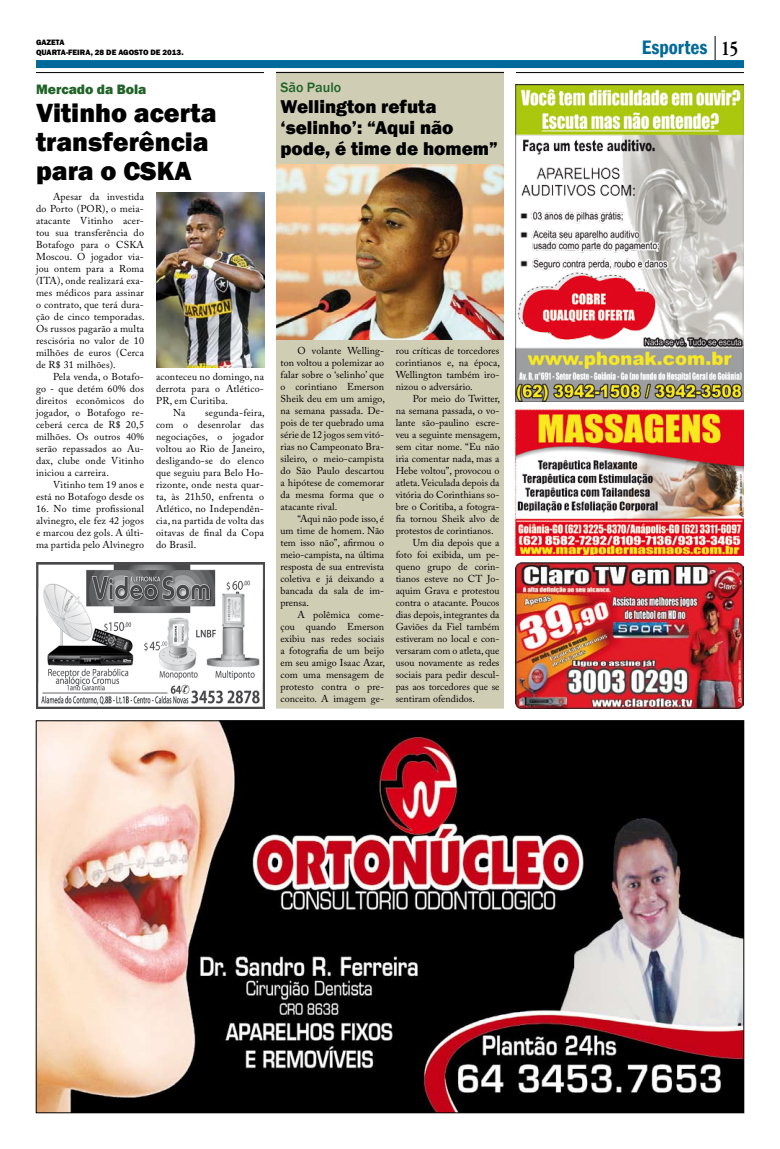
<style>
.page{position:relative;width:780px;height:1149px;background:#fff}
.page>*{position:absolute;margin:0;border:0;box-sizing:border-box;transform-origin:0 0}
.t1{font:800 27px/29px "Franklin Gothic";color:#000}
.t2{font:600 condensed 20px "Franklin Gothic";color:#00699b}
.t3{font:800 19px/21px "Franklin Gothic";color:#000}
.t4{font:800 14px "Franklin Gothic";color:#1f6327}
.t5{font:500 14px "Franklin Gothic";color:#1f6327}
.t6{font:10px/12px "Adobe Caslon Pro";color:#000;text-align:justify}
.t7{font:10px/12px "Adobe Caslon Pro";letter-spacing:.02em;color:#000;text-align:right}
.t8{font:800 8px/10px "Franklin Gothic";color:#000}
.s1{font-family:"Adobe Garamond Pro";font-weight:700;font-stretch:normal;font-size:20.8px;color:#000}
</style>
<div class="page">
<div style="left:276px;top:71px;width:228px;height:637px;background:#d0cdb5"></div>
<img style="left:516px;top:84px;width:228px;height:318px">
<img style="left:516px;top:562px;width:228px;height:146px">
<img style="left:516px;top:409px;width:228px;height:146px">
<img style="left:38px;top:722px;width:704px;height:388px">
<hr style="left:36px;top:72px;width:708px;height:1px;background:#000">
<div style="left:36px;top:60px;width:708px;height:8px;background:#00699b"></div>
<svg style="left:714px;top:36px;width:1px;height:24px"></svg>
<div style="left:504px;top:69px;width:12px;height:7px;background:#fff"></div>
<div style="left:264px;top:69px;width:12px;height:7px;background:#fff"></div>
<img style="left:36px;top:562px;width:228px;height:146px">
<img style="left:156px;top:192px;width:108px;height:175px">
<img style="left:276px;top:164px;width:228px;height:176px">
<p class="t8" style="left:36px;top:37px;width:149px">GAZETA<br>QUARTA-FEIRA, 28 DE AGOSTO DE 2013.</p>
<h3 class="t4" style="left:36px;top:80px;width:112px">Mercado da Bola</h3>
<h3 class="t5" style="left:280px;top:78px;width:62px">São Paulo</h3>
<h1 class="t1" style="left:36px;top:98px;width:182px">Vitinho acerta transferência para o CSKA</h1>
<h3 class="t3" style="left:280px;top:96px;width:219px">Wellington refuta ‘selinho’: “Aqui não pode, é time de homem”</h3>
<p class="t6" style="left:36px;top:190px;width:110px;text-indent:17px">Apesar da investida do Porto (POR), o meia&shy;atacante Vitinho acer&shy;tou sua transferência do Botafogo para o CSKA Moscou. O jogador via&shy;jou ontem para a Roma (ITA), onde realizará exa&shy;mes médicos para assinar o contrato, que terá dura&shy;ção de cinco temporadas.<br>Os russos pagarão a multa rescisória no valor de 10 milhões de euros (Cerca de R$ 31 milhões).</p>
<p class="t6" style="left:36px;top:370px;width:109px;text-indent:17px">Pela venda, o Botafo&shy;go - que detém 60% dos direitos econômicos do jogador, o Botafogo re&shy;ceberá cerca de R$ 20,5 milhões. Os outros 40% serão repassados ao Au&shy;dax, clube onde Vitinho iniciou a carreira.</p>
<p class="t7" style="left:36px;top:478px;width:109px">Vitinho tem 19 anos e está no Botafogo desde os</p>
<p class="t6" style="left:36px;top:502px;width:109px">16. No time profissional alvinegro, ele fez 42 jogos e marcou dez gols. A últi&shy;ma partida pelo Alvinegro</p>
<p class="t6" style="left:280px;top:344px;width:106px;text-indent:17px">O volante Welling&shy;ton voltou a polemizar ao falar sobre o ‘selinho’ que o corintiano Emerson Sheik deu em um amigo, na semana passada. De&shy;pois de ter quebrado uma série de 12 jogos sem vitó&shy;rias no Campeonato Bra&shy;sileiro, o meio-campista do São Paulo descartou a hipótese de comemorar da mesma forma que o atacante rival.</p>
<p class="t6" style="left:280px;top:512px;width:105px;text-indent:17px">“Aqui não pode isso, é um time de homem. Não tem isso não”, afirmou o meio-campista, na última resposta de sua entrevista coletiva e já deixando a bancada da sala de im&shy;prensa.</p>
<p class="t6" style="left:280px;top:608px;width:106px;text-indent:17px">A polêmica come&shy;çou quando Emerson exibiu nas redes sociais a fotografia de um beijo em seu amigo Isaac Azar, com uma mensagem de protesto contra o pre&shy;conceito. A imagem ge-</p>
<p class="t6" style="left:396px;top:344px;width:106px">rou críticas de torcedores corintianos e, na época, Wellington também iro&shy;nizou o adversário.</p>
<p class="t6" style="left:413px;top:392px;width:89px">Por meio do Twitter,</p>
<p class="t6" style="left:396px;top:404px;width:105px">na semana passada, o vo-</p>
<p class="t6" style="left:396px;top:416px;width:105px">lante são-paulino escre-</p>
<p class="t6" style="left:396px;top:428px;width:106px">veu a seguinte mensagem,</p>
<p class="t6" style="left:396px;top:440px;width:105px">sem citar nome. “Eu não</p>
<p class="t6" style="left:396px;top:452px;width:105px">iria comentar nada, mas a</p>
<p class="t6" style="left:396px;top:464px;width:105px">Hebe voltou”, provocou o</p>
<p class="t6" style="left:396px;top:476px;width:105px">atleta. Veiculada depois da</p>
<p class="t6" style="left:396px;top:488px;width:105px">vitória do Corinthians so-</p>
<p class="t6" style="left:396px;top:500px;width:105px">bre o Coritiba, a fotogra-</p>
<p class="t6" style="left:396px;top:512px;width:105px">fia tornou Sheik alvo de</p>
<p class="t6" style="left:396px;top:524px;width:99px">protestos de corintianos.</p>
<p class="t6" style="left:413px;top:536px;width:88px">Um dia depois que a</p>
<p class="t6" style="left:396px;top:548px;width:105px">foto foi exibida, um pe-</p>
<p class="t6" style="left:396px;top:560px;width:105px">queno grupo de corin-</p>
<p class="t6" style="left:396px;top:572px;width:105px">tianos esteve no CT Jo-</p>
<p class="t6" style="left:396px;top:584px;width:105px">aquim Grava e protestou</p>
<p class="t6" style="left:396px;top:596px;width:105px">contra o atacante. Poucos</p>
<p class="t6" style="left:396px;top:608px;width:105px">dias depois, integrantes da</p>
<p class="t6" style="left:396px;top:620px;width:105px">Gaviões da Fiel também</p>
<p class="t6" style="left:396px;top:632px;width:105px">estiveram no local e con-</p>
<p class="t6" style="left:396px;top:644px;width:105px">versaram com o atleta, que</p>
<p class="t6" style="left:396px;top:656px;width:105px">usou novamente as redes</p>
<p class="t6" style="left:396px;top:668px;width:105px">sociais para pedir descul-</p>
<p class="t6" style="left:396px;top:680px;width:105px">pas aos torcedores que se</p>
<p class="t6" style="left:396px;top:692px;width:81px">sentiram ofendidos.</p>
<p class="t7" style="left:156px;top:370px;width:109px">aconteceu no domingo, na</p>
<p class="t7" style="left:156px;top:382px;width:109px">derrota para o Atlético-</p>
<p class="t7" style="left:156px;top:394px;width:73px">PR, em Curitiba.</p>
<p class="t6" style="left:173px;top:406px;width:14px">Na</p>
<p class="t6" style="left:156px;top:406px;width:110px;text-indent:49px">segunda-feira, com o desenrolar das negociações, o jogador voltou ao Rio de Janeiro, desligando-se do elenco que seguiu para Belo Ho&shy;rizonte, onde nesta quar&shy;ta, às 21h50, enfrenta o Atlético, no Independên&shy;cia, na partida de volta das oitavas de final da Copa do Brasil.</p>
<h2 class="t2" style="left:642px;top:34px;width:98px">Esportes <span class="s1">15</span></h2>
</div>
